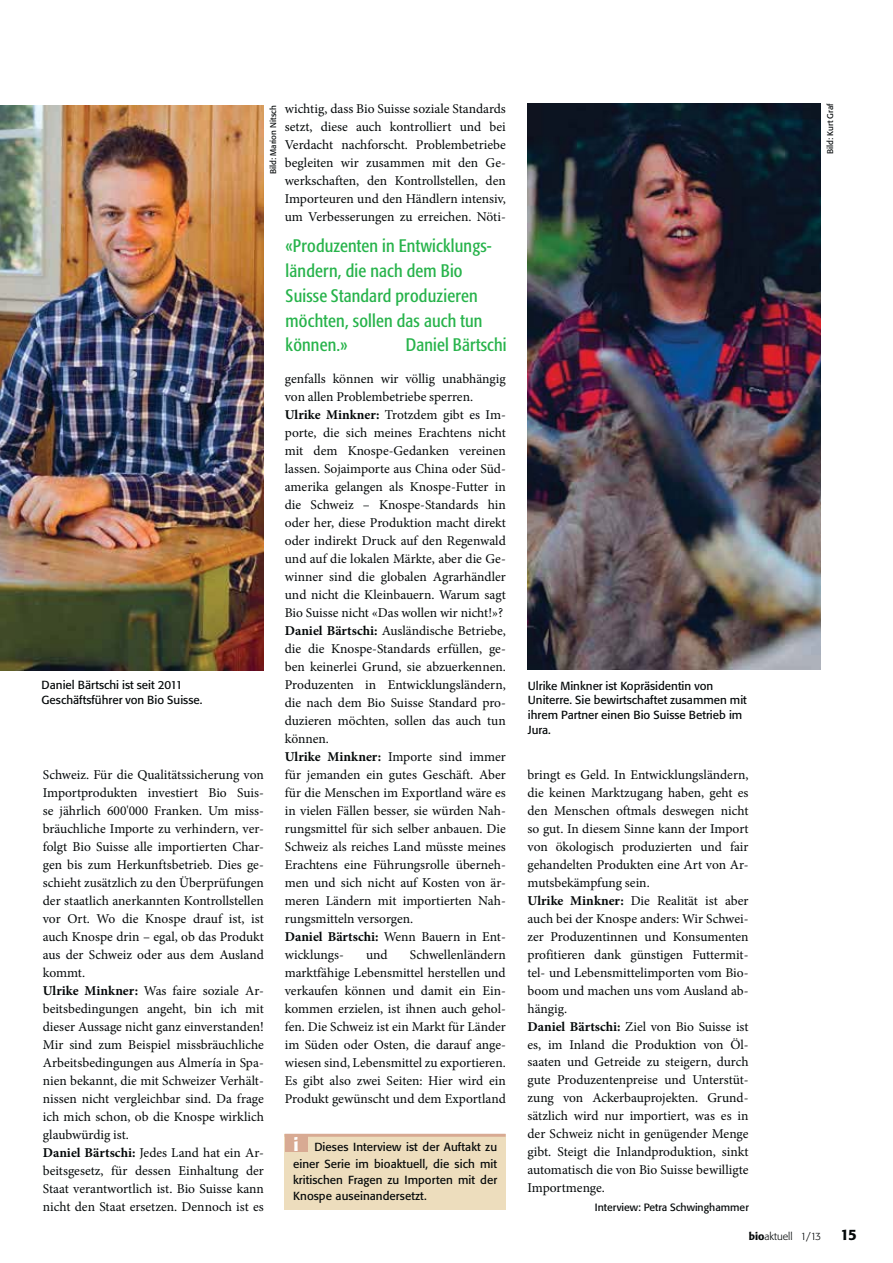
<style>
.page{position:relative;width:893px;height:1263px;background:#fff}
.page>*{position:absolute;margin:0;border:0;box-sizing:border-box;transform-origin:0 0}
.t1{font:condensed 18px/24.8px "Formata BQ";letter-spacing:.01em;color:#27b34b}
.t2{font:500 18px "Formata BQ";color:#fff}
.t3{font:500 15px "Formata BQ";color:#040809}
.t4{font:13.5px/18px "Minion Pro";color:#040809}
.t5{font:11.55px/14.5px "Formata BQ";color:#040809}
.t6{font:10.5px "Formata BQ";color:#040809}
.t7{font:300 10.5px "Formata BQ";color:#040809}
.t8{font:8.25px "Formata BQ";color:#040809}
.s1{font-weight:700}
.s2{font-weight:500}
</style>
<div class="page">
<div style="left:285px;top:1134px;width:221px;height:75px;background:#edddbd"></div>
<div style="left:285px;top:1134px;width:23px;height:17px;background:#d8aa93"></div>
<hr style="left:285px;top:1134px;width:221px;height:3px;background:#d8aa93">
<img style="left:0;top:105px;width:264px;height:565px">
<img style="left:528px;top:104px;width:293px;height:565px">
<p class="t8" style="left:269px;top:174px;width:71px;rotate:-90deg">Bild: Marion Nitsch</p>
<p class="t4" style="left:285px;top:101px;width:223px;text-align:justify">wichtig, dass Bio Suisse soziale Standards setzt, diese auch kontrolliert und bei Verdacht nachforscht. Problembetriebe begleiten wir zusammen mit den Ge&shy;werkschaften, den Kontrollstellen, den Importeuren und den Händlern intensiv, um Verbesserungen zu erreichen. Nöti-</p>
<h1 class="t1" style="left:286px;top:235px;width:208px">«Produzenten in Entwicklungs&shy;ländern, die nach dem Bio<br>Suisse Standard produzieren möchten, sollen das auch tun können.»</h1>
<h1 class="t1" style="left:406px;top:333px;width:103px">Daniel Bärtschi</h1>
<p class="t5" style="left:42px;top:678px;width:162px">Daniel Bärtschi ist seit 2011<br>Geschäftsführer von Bio Suisse.</p>
<p class="t4" style="left:43px;top:767px;width:223px">Schweiz. Für die Qualitätssicherung von Importprodukten investiert Bio Suis&shy;se jährlich 600'000 Franken. Um miss&shy;bräuchliche Importe zu verhindern, ver&shy;folgt Bio Suisse alle importierten Char&shy;gen bis zum Herkunftsbetrieb. Dies ge&shy;schieht zusätzlich zu den Überprüfungen der staatlich anerkannten Kontrollstellen vor Ort. Wo die Knospe drauf ist, ist auch Knospe drin – egal, ob das Produkt aus der Schweiz oder aus dem Ausland kommt.<br><span class="s1">Ulrike Minkner:</span> Was faire soziale Ar&shy;beitsbedingungen angeht, bin ich mit dieser Aussage nicht ganz einverstanden!<br>Mir sind zum Beispiel missbräuchliche Arbeitsbedingungen aus Almería in Spa&shy;nien bekannt, die mit Schweizer Verhält&shy;nissen nicht vergleichbar sind. Da frage ich mich schon, ob die Knospe wirklich glaubwürdig ist.<br><span class="s1">Daniel Bärtschi:</span> Jedes Land hat ein Ar&shy;beitsgesetz, für dessen Einhaltung der Staat verantwortlich ist. Bio Suisse kann nicht den Staat ersetzen. Dennoch ist es</p>
<p class="t4" style="left:285px;top:371px;width:223px">genfalls können wir völlig unabhängig von allen Problembetriebe sperren.<br><span class="s1">Ulrike Minkner:</span> Trotzdem gibt es Im&shy;porte, die sich meines Erachtens nicht mit dem Knospe-Gedanken vereinen lassen. Sojaimporte aus China oder Süd&shy;amerika gelangen als Knospe-Futter in die Schweiz – Knospe-Standards hin oder her, diese Produktion macht direkt oder indirekt Druck auf den Regenwald und auf die lokalen Märkte, aber die Ge&shy;winner sind die globalen Agrarhändler und nicht die Kleinbauern. Warum sagt Bio Suisse nicht «Das wollen wir nicht!»?<br><span class="s1">Daniel Bärtschi:</span> Ausländische Betriebe, die die Knospe-Standards erfüllen, ge&shy;ben keinerlei Grund, sie abzuerkennen.<br>Produzenten in Entwicklungsländern, die nach dem Bio Suisse Standard pro&shy;duzieren möchten, sollen das auch tun können.<br><span class="s1">Ulrike Minkner:</span> Importe sind immer für jemanden ein gutes Geschäft. Aber für die Menschen im Exportland wäre es in vielen Fällen besser, sie würden Nah&shy;rungsmittel für sich selber anbauen. Die Schweiz als reiches Land müsste meines Erachtens eine Führungsrolle überneh&shy;men und sich nicht auf Kosten von är&shy;meren Ländern mit importierten Nah&shy;rungsmitteln versorgen.<br><span class="s1">Daniel Bärtschi:</span> Wenn Bauern in Ent&shy;wicklungs-</p>
<p class="t4" style="left:285px;top:946px;width:223px;text-align:justify;text-indent:125px">Schwellenländern marktfähige Lebensmittel herstellen und verkaufen können und damit ein Ein&shy;kommen erzielen, ist ihnen auch gehol&shy;fen. Die Schweiz ist ein Markt für Länder im Süden oder Osten, die darauf ange&shy;wiesen sind, Lebensmittel zu exportieren.<br>Es gibt also zwei Seiten: Hier wird ein Produkt gewünscht und dem Exportland</p>
<p class="t4" style="left:366px;top:946px;width:23px">und</p>
<h1 class="t2" style="left:293px;top:1136px;width:7px">i</h1>
<p class="t5" style="left:293px;top:1140px;width:206px;line-height:16px;text-align:justify;text-indent:21px">Dieses Interview ist der Auftakt zu einer Serie im bioaktuell, die sich mit kritischen Fragen zu Importen mit der Knospe auseinandersetzt.</p>
<p class="t8" style="left:826px;top:154px;width:52px;rotate:-90deg">Bild: Kurt Graf</p>
<p class="t5" style="left:528px;top:679px;width:221px">Ulrike Minkner ist Kopräsidentin von<br>Uniterre. Sie bewirtschaftet zusammen mit ihrem Partner einen Bio Suisse Betrieb im<br>Jura.</p>
<p class="t4" style="left:527px;top:767px;width:223px">bringt es Geld. In Entwicklungsländern, die keinen Marktzugang haben, geht es den Menschen oftmals deswegen nicht so gut. In diesem Sinne kann der Import von ökologisch produzierten und fair gehandelten Produkten eine Art von Ar&shy;mutsbekämpfung sein.<br><span class="s1">Ulrike Minkner:</span> Die Realität ist aber auch bei der Knospe anders: Wir Schwei&shy;zer Produzentinnen und Konsumenten profitieren dank günstigen Futtermit&shy;tel- und Lebensmittelimporten vom Bio&shy;boom und machen uns vom Ausland ab&shy;hängig.<br><span class="s1">Daniel Bärtschi:</span> Ziel von Bio Suisse ist es, im Inland die Produktion von Öl&shy;saaten und Getreide zu steigern, durch gute Produzentenpreise und Unterstüt&shy;zung von Ackerbauprojekten. Grund&shy;sätzlich wird nur importiert, was es in der Schweiz nicht in genügender Menge gibt. Steigt die Inlandproduktion, sinkt automatisch die von Bio Suisse bewilligte Importmenge.</p>
<p class="t6" style="left:595px;top:1202px;width:155px">Interview: Petra Schwinghammer</p>
<p class="t7" style="left:749px;top:1232px;width:74px"><span class="s2">bio</span>aktuell 1/13</p>
<p class="t3" style="left:840px;top:1228px;width:18px">15</p>
</div>
